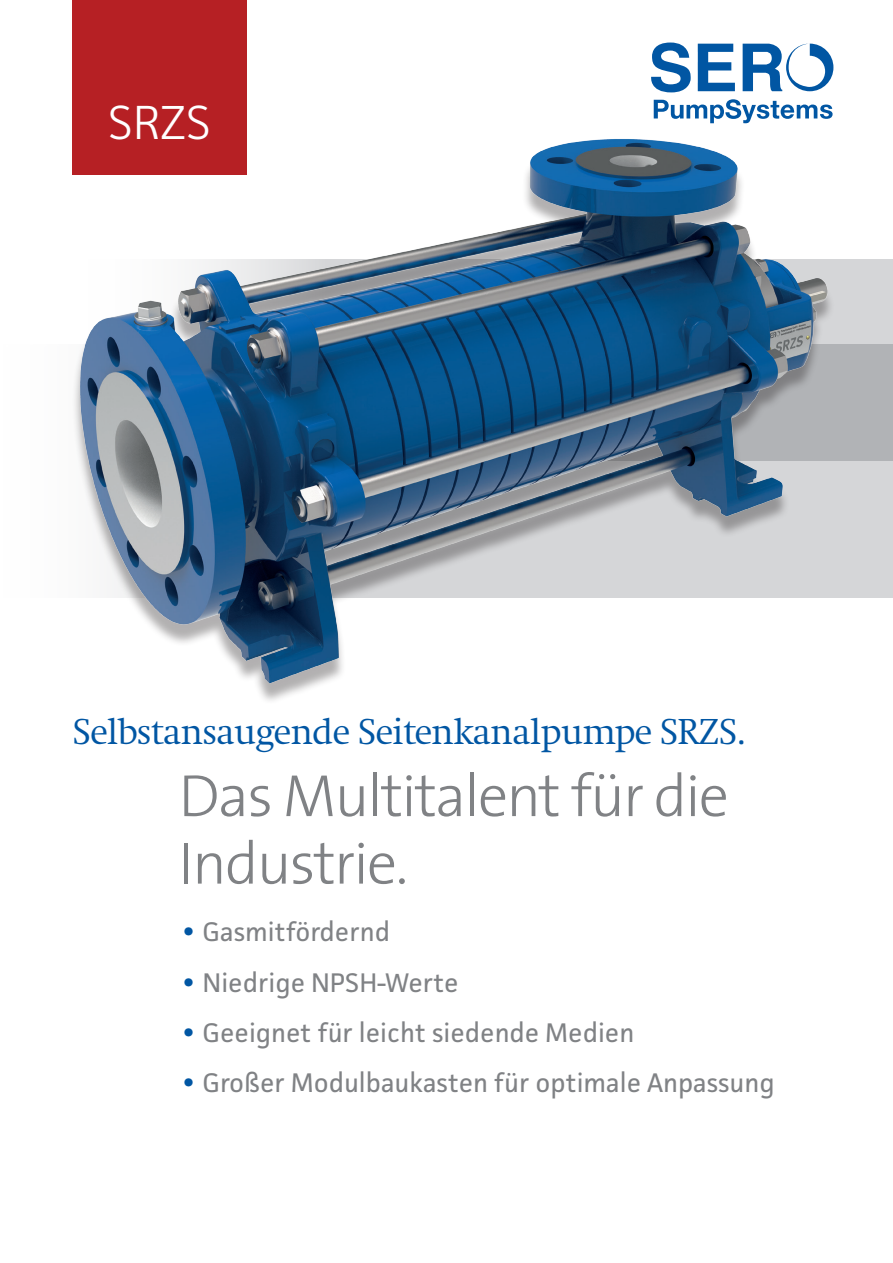
<style>
.page{position:relative;width:893px;height:1263px;background:#fff}
.page>*{position:absolute;margin:0;border:0;box-sizing:border-box;transform-origin:0 0}
.t1{font:300 60px/67.5px "The Sans";letter-spacing:-.03em;color:#808285}
.t2{font:300 48px "Facit";color:#fff}
.t3{font:300 37.5px "Swift EF";letter-spacing:-.03em;color:#0156a3}
.t4{font:27px "Facit";color:#808285}
.s1{font-weight:700;color:#0156a3}
</style>
<div class="page">
<svg style="left:698px;top:44px;width:37px;height:47px"></svg>
<svg style="left:743px;top:44px;width:90px;height:47px"></svg>
<svg style="left:651px;top:43px;width:40px;height:49px"></svg>
<svg style="left:654px;top:99px;width:179px;height:19px"></svg>
<div style="left:72px;top:0;width:175px;height:174px;background:#b62024"></div>
<img style="left:72px;top:118px;width:815px;height:583px">
<h2 class="t2" style="left:108px;top:92px;width:104px">SRZS</h2>
<h3 class="t3" style="left:72px;top:712px;width:674px">Selbstansaugende Seitenkanalpumpe SRZS.</h3>
<h1 class="t1" style="left:179px;top:760px;width:552px">Das Multitalent für die<br>Industrie.</h1>
<p class="t4" style="left:183px;top:915px;width:208px"><span class="s1">•</span> Gasmitfördernd</p>
<p class="t4" style="left:183px;top:965px;width:277px"><span class="s1">•</span> Niedrige NPSH-Werte</p>
<p class="t4" style="left:183px;top:1016px;width:452px"><span class="s1">•</span> Geeignet für leicht siedende Medien</p>
<p class="t4" style="left:183px;top:1066px;width:593px"><span class="s1">•</span> Großer Modulbaukasten für optimale Anpassung</p>
</div>
